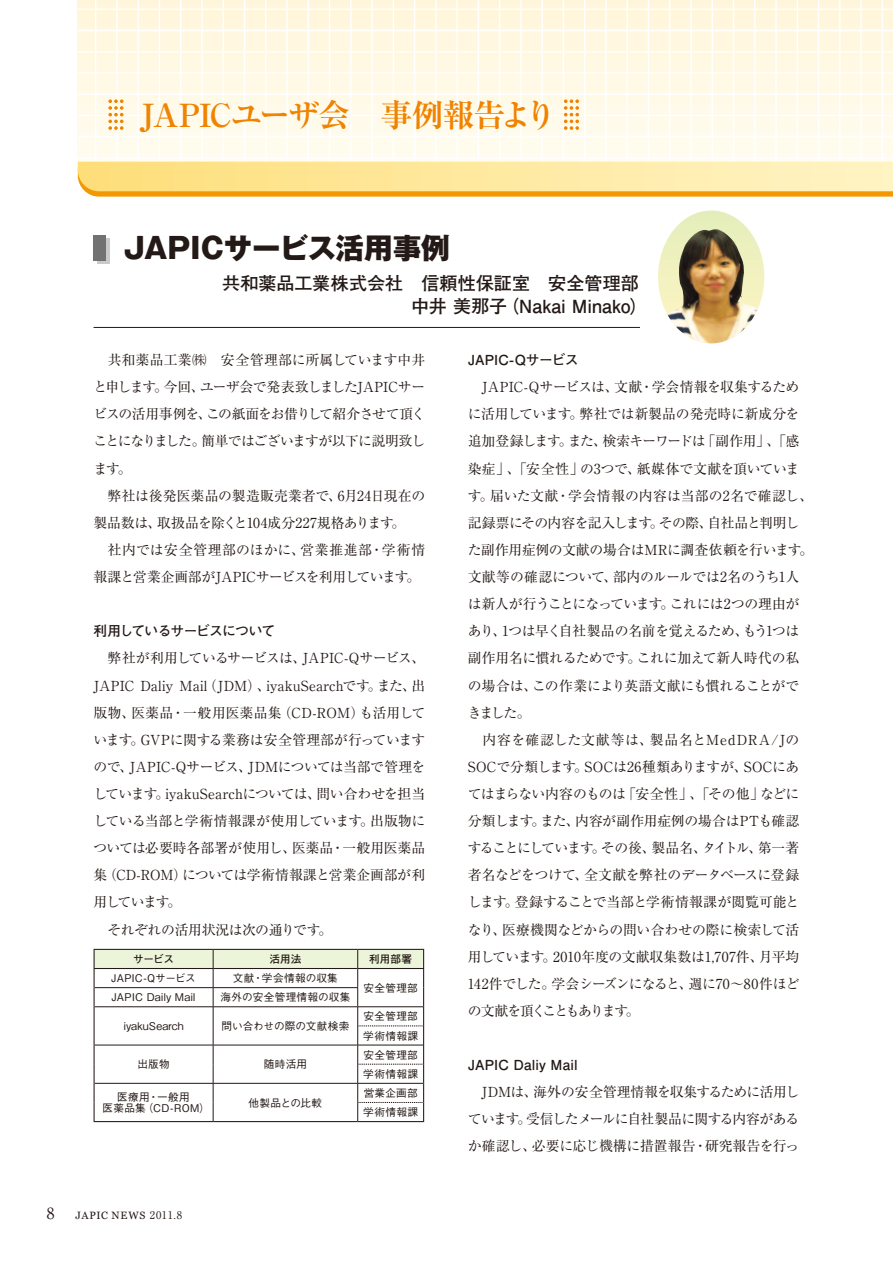
<style>
.page{position:relative;width:893px;height:1263px;background:#fff}
.page>*{position:absolute;margin:0;border:0;box-sizing:border-box;transform-origin:0 0}
.t1{font:700 31.95px "Ryumin Pro";letter-spacing:-.04em;color:#f08300}
.t2{font:800 28.65px "Gothic MB101 Pro";letter-spacing:-.015em;color:#231916}
.t3{font:700 18px/22.4px "Futo Go B101 Pro";color:#231916;text-align:right}
.t4{font:15.45px "Ryumin Pro";color:#231916}
.t5{font:13.8px/27.2px "Ryumin Pro";letter-spacing:-.02em;color:#231916}
.t6{font:700 13.8px "Futo Go B101 Pro";letter-spacing:-.005em;color:#231916}
.t7{font:700 13.8px "Futo Go B101 Pro";letter-spacing:-.065em;color:#231916}
.t8{font:500 10.65px/19.2px "Gothic BBB Pro";letter-spacing:.02em;color:#231916}
.t9{font:10.65px "Georgia";letter-spacing:.06em;color:#231916}
.t10{font:500 10.65px "Gothic BBB Pro";color:#231916}
.t11{font:700 10.65px "Futo Go B101 Pro";letter-spacing:-.005em;color:#231916}
.t12{font:500 10.65px "Gothic BBB Pro";letter-spacing:-.01em;color:#231916}
.s1{font-family:"Ryumin Pro"}
</style>
<div class="page">
<div style="left:78px;top:0;width:815px;height:166px;background:#fff9e5"></div>
<hr style="left:78px;top:9px;width:815px;height:1px;background:#fff">
<hr style="left:78px;top:30px;width:815px;height:1px;background:#fff">
<hr style="left:78px;top:51px;width:815px;height:2px;background:#fff">
<hr style="left:78px;top:72px;width:815px;height:2px;background:#fff">
<hr style="left:78px;top:94px;width:815px;height:1px;background:#fff">
<hr style="left:78px;top:115px;width:815px;height:1px;background:#fff">
<hr style="left:78px;top:136px;width:815px;height:2px;background:#fff">
<hr style="left:78px;top:157px;width:815px;height:2px;background:#fff">
<hr style="left:95px;top:0;width:1px;height:174px;background:#fff">
<hr style="left:116px;top:0;width:2px;height:174px;background:#fff">
<hr style="left:137px;top:0;width:2px;height:174px;background:#fff">
<hr style="left:159px;top:0;width:1px;height:174px;background:#fff">
<hr style="left:180px;top:0;width:1px;height:174px;background:#fff">
<hr style="left:201px;top:0;width:2px;height:174px;background:#fff">
<hr style="left:222px;top:0;width:2px;height:174px;background:#fff">
<hr style="left:244px;top:0;width:1px;height:174px;background:#fff">
<hr style="left:265px;top:0;width:1px;height:174px;background:#fff">
<hr style="left:286px;top:0;width:2px;height:174px;background:#fff">
<hr style="left:308px;top:0;width:1px;height:174px;background:#fff">
<hr style="left:329px;top:0;width:1px;height:174px;background:#fff">
<hr style="left:350px;top:0;width:2px;height:174px;background:#fff">
<hr style="left:371px;top:0;width:2px;height:174px;background:#fff">
<hr style="left:393px;top:0;width:1px;height:174px;background:#fff">
<hr style="left:414px;top:0;width:1px;height:174px;background:#fff">
<hr style="left:435px;top:0;width:2px;height:174px;background:#fff">
<hr style="left:456px;top:0;width:2px;height:174px;background:#fff">
<hr style="left:478px;top:0;width:1px;height:174px;background:#fff">
<hr style="left:499px;top:0;width:1px;height:174px;background:#fff">
<hr style="left:520px;top:0;width:2px;height:174px;background:#fff">
<hr style="left:541px;top:0;width:2px;height:174px;background:#fff">
<hr style="left:563px;top:0;width:1px;height:174px;background:#fff">
<hr style="left:584px;top:0;width:1px;height:174px;background:#fff">
<hr style="left:605px;top:0;width:2px;height:174px;background:#fff">
<hr style="left:626px;top:0;width:2px;height:174px;background:#fff">
<hr style="left:648px;top:0;width:1px;height:174px;background:#fff">
<hr style="left:669px;top:0;width:1px;height:174px;background:#fff">
<hr style="left:690px;top:0;width:2px;height:174px;background:#fff">
<hr style="left:711px;top:0;width:2px;height:174px;background:#fff">
<hr style="left:733px;top:0;width:1px;height:174px;background:#fff">
<hr style="left:754px;top:0;width:1px;height:174px;background:#fff">
<hr style="left:775px;top:0;width:2px;height:174px;background:#fff">
<hr style="left:797px;top:0;width:1px;height:174px;background:#fff">
<hr style="left:818px;top:0;width:1px;height:174px;background:#fff">
<hr style="left:839px;top:0;width:2px;height:174px;background:#fff">
<hr style="left:860px;top:0;width:2px;height:174px;background:#fff">
<hr style="left:882px;top:0;width:1px;height:174px;background:#fff">
<svg style="left:78px;top:162px;width:815px;height:35px"></svg>
<svg style="left:108px;top:99px;width:16px;height:31px"></svg>
<svg style="left:564px;top:99px;width:15px;height:31px"></svg>
<hr style="left:94px;top:1121px;width:119px;height:1px;background:#231916">
<hr style="left:213px;top:1121px;width:145px;height:1px;background:#231916">
<hr style="left:358px;top:1121px;width:66px;height:1px;background:#231916">
<svg style="left:94px;top:949px;width:330px;height:172px"></svg>
<div style="left:97px;top:238px;width:12px;height:26px;background:#c9cacb"></div>
<div style="left:94px;top:235px;width:12px;height:25px;background:#727272"></div>
<hr style="left:94px;top:327px;width:546px;height:1px;background:#231916">
<svg style="left:658px;top:210px;width:106px;height:103px"></svg>
<img style="left:667px;top:226px;width:91px;height:117px">
<h1 class="t1" style="left:140px;top:90px;width:418px">JAPICユーザ会　事例報告より</h1>
<h2 class="t2" style="left:123px;top:224px;width:328px">JAPICサービス活用事例</h2>
<h3 class="t3" style="left:222px;top:270px;width:418px">共和薬品工業株式会社　信頼性保証室　安全管理部中井 美那子（Nakai Minako)</h3>
<p class="t5" style="left:94px;top:345px;width:333px">　共和薬品工業㈱　安全管理部に所属しています中井と申します。今回、ユーザ会で発表致しましたJAPICサービスの活用事例を、この紙面をお借りして紹介させて頂くことになりました。簡単ではございますが以下に説明致します。<br>　弊社は後発医薬品の製造販売業者で、6月24日現在の製品数は、取扱品を除くと104成分227規格あります。<br>　社内では安全管理部のほかに、営業推進部・学術情報課と営業企画部がJAPICサービスを利用しています。</p>
<p class="t7" style="left:94px;top:620px;width:183px">利用しているサービスについて</p>
<p class="t5" style="left:94px;top:644px;width:333px">　弊社が利用しているサービスは、JAPIC-Qサービス、<br>JAPIC Daliy Mail（JDM）、iyakuSearchです。また、出版物、医薬品・一般用医薬品集（CD-ROM）も活用しています。GVPに関する業務は安全管理部が行っていますので、JAPIC-Qサービス、JDMについては当部で管理をしています。iyakuSearchについては、問い合わせを担当している当部と学術情報課が使用しています。出版物については必要時各部署が使用し、医薬品・一般用医薬品集（CD-ROM）については学術情報課と営業企画部が利用しています。<br>　それぞれの活用状況は次の通りです。</p>
<p class="t11" style="left:133px;top:950px;width:42px">サービス</p>
<p class="t11" style="left:269px;top:950px;width:33px">活用法</p>
<p class="t11" style="left:369px;top:950px;width:45px">利用部署</p>
<p class="t8" style="left:111px;top:967px;width:86px">JAPIC-Qサービス</p>
<p class="t8" style="left:233px;top:967px;width:107px">文献・学会情報の収集</p>
<p class="t8" style="left:364px;top:977px;width:56px">安全管理部</p>
<p class="t8" style="left:111px;top:986px;width:86px">JAPIC Daily Mail</p>
<p class="t8" style="left:220px;top:986px;width:132px">海外の安全管理情報の収集</p>
<p class="t8" style="left:123px;top:1015px;width:62px">iyakuSearch</p>
<p class="t10" style="left:222px;top:1017px;width:129px">問い合わせの際の文献検索</p>
<p class="t8" style="left:363px;top:1005px;width:56px">安全管理部学術情報課</p>
<p class="t8" style="left:138px;top:1053px;width:34px">出版物</p>
<p class="t8" style="left:264px;top:1053px;width:45px">随時活用</p>
<p class="t8" style="left:363px;top:1044px;width:56px">安全管理部学術情報課</p>
<p class="t8" style="left:103px;top:1089px;width:103px;line-height:11.7px;text-align:center">医療用・一般用<br>医薬品集（CD-ROM)</p>
<p class="t12" style="left:249px;top:1094px;width:75px">他製品との比較</p>
<p class="t8" style="left:363px;top:1082px;width:56px">営業企画部学術情報課</p>
<p class="t4" style="left:47px;top:1201px;width:9px">8</p>
<p class="t9" style="left:75px;top:1209px;width:108px">JAPIC NEWS <span class="s1">2011.8</span></p>
<p class="t6" style="left:468px;top:349px;width:112px">JAPIC-Qサービス</p>
<p class="t5" style="left:468px;top:373px;width:347px">　JAPIC-Qサービスは、文献・学会情報を収集するために活用しています。弊社では新製品の発売時に新成分を追加登録します。また、検索キーワードは「副作用」、「感染症」、「安全性」の3つで、紙媒体で文献を頂いています。届いた文献・学会情報の内容は当部の2名で確認し、記録票にその内容を記入します。その際、自社品と判明した副作用症例の文献の場合はMRに調査依頼を行います。文献等の確認について、部内のルールでは2名のうち1人は新人が行うことになっています。これには2つの理由があり、1つは早く自社製品の名前を覚えるため、もう1つは副作用名に慣れるためです。これに加えて新人時代の私の場合は、この作業により英語文献にも慣れることができました。<br>　内容を確認した文献等は、製品名とMedDRA/Jの<br>SOCで分類します。SOCは26種類ありますが、SOCにあてはまらない内容のものは「安全性」、「その他」などに分類します。また、内容が副作用症例の場合はPTも確認することにしています。その後、製品名、タイトル、第一著者名などをつけて、全文献を弊社のデータベースに登録します。登録することで当部と学術情報課が閲覧可能となり、医療機関などからの問い合わせの際に検索して活用しています。2010年度の文献収集数は1,707件、月平均<br>142件でした。学会シーズンになると、週に70〜80件ほどの文献を頂くこともあります。</p>
<p class="t6" style="left:468px;top:1054px;width:111px">JAPIC Daliy Mail</p>
<p class="t5" style="left:468px;top:1077px;width:333px;text-align:justify">　JDMは、海外の安全管理情報を収集するために活用しています。受信したメールに自社製品に関する内容があるか確認し、必要に応じ機構に措置報告・研究報告を行っ</p>
</div>
